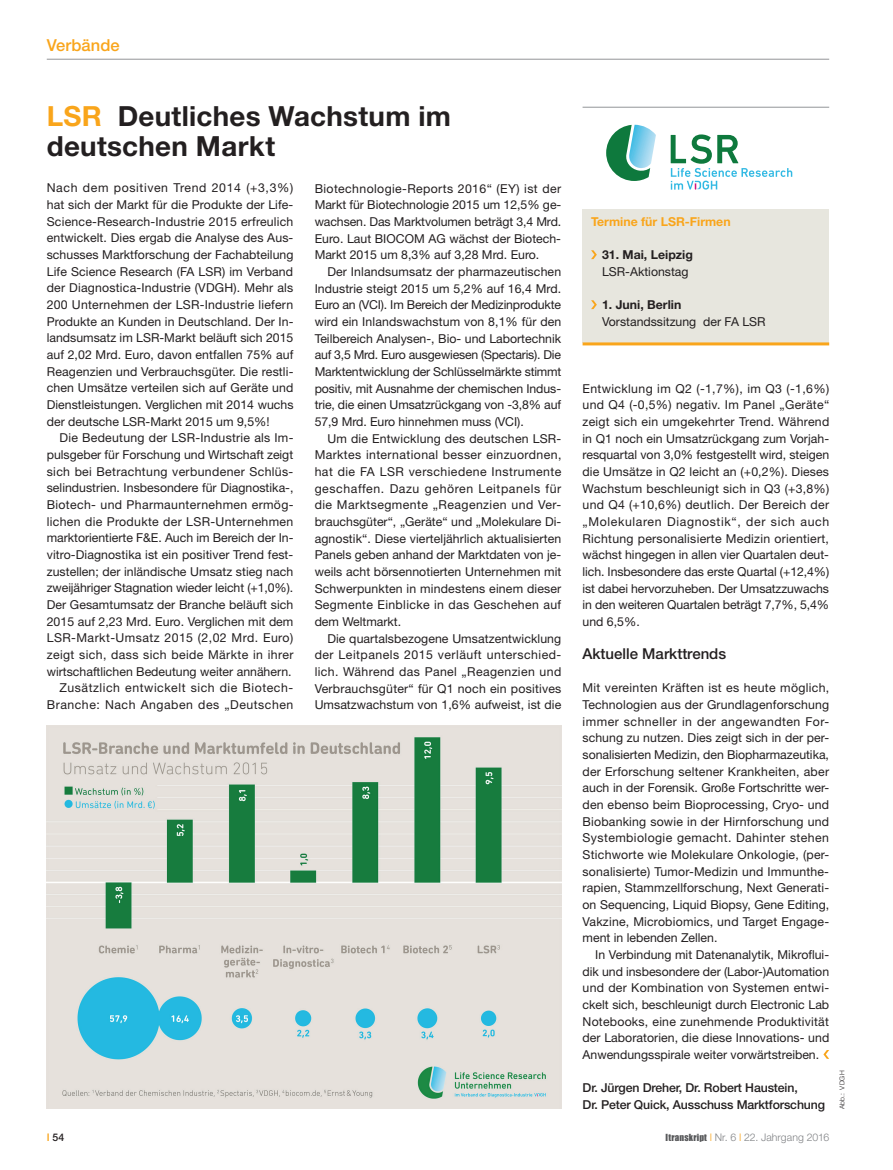
<style>
.page{position:relative;width:893px;height:1170px;background:#fff}
.page>*{position:absolute;margin:0;border:0;box-sizing:border-box;transform-origin:0 0}
.t1{font:700 27.75px/30px "Helvetica Neue LT Std";letter-spacing:.01em;color:#231f20}
.t2{font:500 16.5px "Helvetica Neue LT Std";letter-spacing:.005em;color:#f9a51b}
.t3{font:500 15px "Helvetica Neue LT Std";color:#231f20}
.t4{font:12.3px/16.6px "Helvetica Neue LT Std";color:#231f20;text-align:justify}
.t5{font:500 12.3px/16.6px "Helvetica Neue LT Std";letter-spacing:-.01em;color:#231f20}
.t6{font:700 12.3px "Helvetica Neue LT Std";color:#231f20}
.t7{font:700 12.3px "Helvetica Neue LT Std";color:#f9a51b}
.t8{font:300 10.5px "Helvetica Neue LT Std";letter-spacing:.005em;color:#808285}
.t9{font:500 10.5px "Helvetica Neue LT Std";color:#231f20}
.t10{font:300 6.75px "Helvetica Neue LT Std";color:#231f20}
.s1{color:#f9a51b}
.s2{font-family:"Impact";font-weight:400;font-size:9px;color:#57585a}
</style>
<div class="page">
<hr style="left:47px;top:59px;width:782px;height:1px;background:#939598">
<svg style="left:606px;top:125px;width:50px;height:56px"></svg>
<svg style="left:671px;top:134px;width:121px;height:56px"></svg>
<div style="left:583px;top:209px;width:246px;height:133px;background:#e7e6de"></div>
<svg style="left:591px;top:250px;width:6px;height:9px"></svg>
<svg style="left:591px;top:300px;width:6px;height:9px"></svg>
<hr style="left:583px;top:342px;width:246px;height:3px;background:#f9a51b">
<hr style="left:583px;top:107px;width:246px;height:1px;background:#939598">
<svg style="left:823px;top:1050px;width:6px;height:8px"></svg>
<img style="left:47px;top:725px;width:514px;height:383px">
<h2 class="t2" style="left:47px;top:35px;width:74px">Verbände</h2>
<h1 class="t1" style="left:47px;top:100px;width:406px"><span class="s1">LSR</span> Deutliches Wachstum im deutschen Markt</h1>
<p class="t4" style="left:47px;top:180px;width:248px">Nach dem positiven Trend 2014 (+3,3%) hat sich der Markt für die Produkte der Life-Science-Research-Industrie 2015 erfreulich entwickelt. Dies ergab die Analyse des Aus&shy;schusses Marktforschung der Fachabteilung Life Science Research (FA LSR) im Verband der Diagnostica-Industrie (VDGH). Mehr als 200 Unternehmen der LSR-Industrie liefern Produkte an Kunden in Deutschland. Der In&shy;landsumsatz im LSR-Markt beläuft sich 2015 auf 2,02 Mrd. Euro, davon entfallen 75% auf Reagenzien und Verbrauchsgüter. Die restli&shy;chen Umsätze verteilen sich auf Geräte und Dienstleistungen. Verglichen mit 2014 wuchs der deutsche LSR-Markt 2015 um 9,5%!</p>
<p class="t4" style="left:47px;top:429px;width:248px;text-align:right">Die Bedeutung der LSR-Industrie als Im&shy;pulsgeber für Forschung und Wirtschaft zeigt sich bei Betrachtung verbundener Schlüs&shy;selindustrien. Insbesondere für Diagnostika-, Biotech- und Pharmaunternehmen ermög&shy;lichen die Produkte der LSR-Unternehmen marktorientierte F&amp;E. Auch im Bereich der In&shy;vitro-Diagnostika ist ein positiver Trend fest&shy;zustellen; der inländische Umsatz stieg nach zweijähriger Stagnation wieder leicht (+1,0%).<br>Der Gesamtumsatz der Branche beläuft sich 2015 auf 2,23 Mrd. Euro. Verglichen mit dem LSR-Markt-Umsatz 2015 (2,02 Mrd. Euro) zeigt sich, dass sich beide Märkte in ihrer wirtschaftlichen Bedeutung weiter annähern.<br>Zusätzlich entwickelt sich die Biotech-Branche: Nach Angaben des „Deutschen</p>
<p class="t4" style="left:315px;top:180px;width:248px">Biotechnologie-Reports 2016“ (EY) ist der Markt für Biotechnologie 2015 um 12,5% ge&shy;wachsen. Das Marktvolumen beträgt 3,4 Mrd.<br>Euro. Laut BIOCOM AG wächst der Biotech-Markt 2015 um 8,3% auf 3,28 Mrd. Euro.</p>
<p class="t4" style="left:315px;top:263px;width:248px;text-indent:13px">Der Inlandsumsatz der pharmazeutischen Industrie steigt 2015 um 5,2% auf 16,4 Mrd.<br>Euro an (VCI). Im Bereich der Medizinprodukte wird ein Inlandswachstum von 8,1% für den Teilbereich Analysen-, Bio- und Labortechnik auf 3,5 Mrd. Euro ausgewiesen (Spectaris). Die Marktentwicklung der Schlüsselmärkte stimmt positiv, mit Ausnahme der chemischen Indus&shy;trie, die einen Umsatzrückgang von -3,8% auf 57,9 Mrd. Euro hinnehmen muss (VCI).</p>
<p class="t4" style="left:315px;top:429px;width:248px;text-indent:13px">Um die Entwicklung des deutschen LSR-Marktes international besser einzuordnen, hat die FA LSR verschiedene Instrumente geschaffen. Dazu gehören Leitpanels für die Marktsegmente „Reagenzien und Ver&shy;brauchsgüter“, „Geräte“ und „Molekulare Di&shy;agnostik“. Diese vierteljährlich aktualisierten Panels geben anhand der Marktdaten von je&shy;weils acht börsennotierten Unternehmen mit Schwerpunkten in mindestens einem dieser Segmente Einblicke in das Geschehen auf dem Weltmarkt.</p>
<p class="t4" style="left:315px;top:629px;width:248px;text-indent:13px">Die quartalsbezogene Umsatzentwicklung der Leitpanels 2015 verläuft unterschied&shy;lich. Während das Panel „Reagenzien und Verbrauchsgüter“ für Q1 noch ein positives Umsatzwachstum von 1,6% aufweist, ist die</p>
<p class="t7" style="left:591px;top:214px;width:141px">Termine für LSR-Firmen</p>
<p class="t6" style="left:602px;top:247px;width:92px">31. Mai, Leipzig</p>
<p class="t4" style="left:602px;top:263px;width:88px">LSR-Aktionstag</p>
<p class="t6" style="left:602px;top:297px;width:81px">1. Juni, Berlin</p>
<p class="t4" style="left:602px;top:313px;width:165px">Vorstandssitzung der FA LSR</p>
<p class="t4" style="left:583px;top:380px;width:248px">Entwicklung im Q2 (-1,7%), im Q3 (-1,6%) und Q4 (-0,5%) negativ. Im Panel „Geräte“ zeigt sich ein umgekehrter Trend. Während in Q1 noch ein Umsatzrückgang zum Vorjah&shy;resquartal von 3,0% festgestellt wird, steigen die Umsätze in Q2 leicht an (+0,2%). Dieses Wachstum beschleunigt sich in Q3 (+3,8%) und Q4 (+10,6%) deutlich. Der Bereich der „Molekularen Diagnostik“, der sich auch Richtung personalisierte Medizin orientiert, wächst hingegen in allen vier Quartalen deut&shy;lich. Insbesondere das erste Quartal (+12,4%) ist dabei hervorzuheben. Der Umsatzzuwachs in den weiteren Quartalen beträgt 7,7%, 5,4% und 6,5%.</p>
<p class="t3" style="left:583px;top:644px;width:145px">Aktuelle Markttrends</p>
<p class="t4" style="left:583px;top:679px;width:248px">Mit vereinten Kräften ist es heute möglich, Technologien aus der Grundlagenforschung immer schneller in der angewandten For&shy;schung zu nutzen. Dies zeigt sich in der per&shy;sonalisierten Medizin, den Biopharmazeutika, der Erforschung seltener Krankheiten, aber auch in der Forensik. Große Fortschritte wer&shy;den ebenso beim Bioprocessing, Cryo- und Biobanking sowie in der Hirnforschung und Systembiologie gemacht. Dahinter stehen Stichworte wie Molekulare Onkologie, (per&shy;sonalisierte) Tumor-Medizin und Immunthe&shy;rapien, Stammzellforschung, Next Generati&shy;on Sequencing, Liquid Biopsy, Gene Editing, Vakzine, Microbiomics, und Target Engage&shy;ment in lebenden Zellen.</p>
<p class="t4" style="left:583px;top:946px;width:248px;text-indent:13px">In Verbindung mit Datenanalytik, Mikroflui&shy;dik und insbesondere der (Labor-)Automation und der Kombination von Systemen entwi&shy;ckelt sich, beschleunigt durch Electronic Lab Notebooks, eine zunehmende Produktivität der Laboratorien, die diese Innovations- und Anwendungsspirale weiter vorwärtstreiben.</p>
<p class="t5" style="left:583px;top:1079px;width:244px">Dr. Jürgen Dreher, Dr. Robert Haustein,<br>Dr. Peter Quick, Ausschuss Marktforschung</p>
<p class="t9" style="left:47px;top:1131px;width:19px"><span class="s1">I</span> 54</p>
<p class="t8" style="left:666px;top:1130px;width:165px"><span class="s2">Itranskript</span> <span class="s1">I</span> Nr. 6 <span class="s1">I</span> 22. Jahrgang 2016</p>
<p class="t10" style="left:838px;top:1109px;width:40px;rotate:-90deg">Abb.: VDGH</p>
</div>
